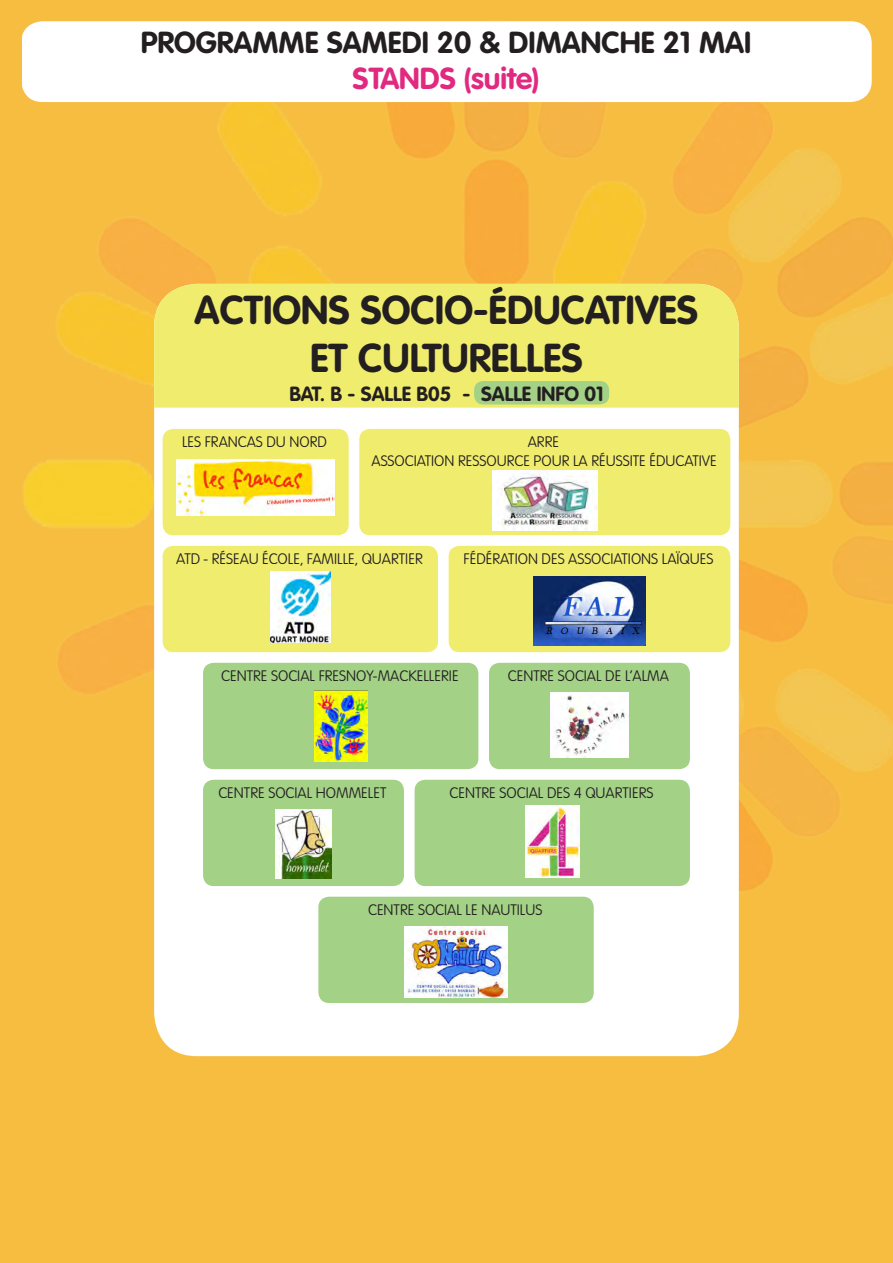
<style>
.page{position:relative;width:893px;height:1263px;background:#fff}
.page>*{position:absolute;margin:0;border:0;box-sizing:border-box;transform-origin:0 0}
.Stands_-_Thème_génér{font:700 39.75px "VAG Rounded Std";color:#231f20}
.t1{font:700 30px "VAG Rounded Std";color:#231f20}
.t2{font:700 30px "VAG Rounded Std";color:#e12980}
.STAND_-_NOMS{font:700 20.25px "VAG Rounded Std";color:#231f20}
.STAND_-_NOMS-2{font:100 15px "VAG Rounded Std";color:#231f20}
</style>
<div class="page">
<div style="left:22px;top:0;width:871px;height:1263px;background:#f6bd41"></div>
<img style="left:21px;top:0;width:872px;height:1022px">
<div style="left:21px;top:21px;width:851px;height:81px;background:#fff;border-radius:21px"></div>
<div style="left:154px;top:284px;width:585px;height:772px;background:#fff;border-radius:43px"></div>
<div style="left:154px;top:284px;width:585px;height:124px;background:#f0ed6e"></div>
<div style="left:489px;top:663px;width:201px;height:106px;background:#a3d186;border-radius:11px"></div>
<img style="left:550px;top:693px;width:78px;height:64px">
<div style="left:203px;top:780px;width:201px;height:106px;background:#a3d186;border-radius:11px"></div>
<img style="left:275px;top:809px;width:57px;height:69px">
<div style="left:318px;top:897px;width:276px;height:106px;background:#a3d186;border-radius:11px"></div>
<img style="left:404px;top:926px;width:104px;height:72px">
<div style="left:415px;top:780px;width:275px;height:106px;background:#a3d186;border-radius:11px"></div>
<img style="left:525px;top:805px;width:54px;height:72px">
<div style="left:203px;top:663px;width:275px;height:106px;background:#a3d186;border-radius:11px"></div>
<img style="left:314px;top:690px;width:53px;height:71px">
<div style="left:163px;top:429px;width:186px;height:106px;background:#f0ed6e;border-radius:11px"></div>
<img style="left:176px;top:459px;width:159px;height:57px">
<div style="left:359px;top:429px;width:371px;height:106px;background:#f0ed6e;border-radius:11px"></div>
<img style="left:492px;top:470px;width:105px;height:60px">
<div style="left:163px;top:546px;width:275px;height:106px;background:#f0ed6e;border-radius:11px"></div>
<img style="left:270px;top:572px;width:60px;height:71px">
<div style="left:449px;top:546px;width:281px;height:106px;background:#f0ed6e;border-radius:11px"></div>
<img style="left:533px;top:576px;width:113px;height:70px">
<div style="left:456px;top:381px;width:43px;height:23px;background:#f0ed6e;border-radius:9px"></div>
<div style="left:474px;top:381px;width:135px;height:23px;background:#a3d186;border-radius:9px"></div>
<div style="left:0;top:0;width:21px;height:1263px;background:#f6bd41"></div>
<p class="t1" style="left:141px;top:25px;width:612px">PROGRAMME SAMEDI 20 &amp; DIMANCHE 21 MAI</p>
<p class="t2" style="left:353px;top:61px;width:188px">STANDS (suite)</p>
<p class="Stands_-_Thème_génér" style="left:195px;top:287px;width:505px">ACTIONS SOCIO-ÉDUCATIVES</p>
<p class="Stands_-_Thème_génér" style="left:310px;top:334px;width:274px">ET CULTURELLES</p>
<p class="STAND_-_NOMS" style="left:289px;top:382px;width:316px">BAT. B - SALLE B05 - SALLE INFO 01</p>
<p class="STAND_-_NOMS-2" style="left:182px;top:433px;width:146px">LES FRANCAS DU NORD</p>
<p class="STAND_-_NOMS-2" style="left:528px;top:433px;width:33px">ARRE</p>
<p class="STAND_-_NOMS-2" style="left:371px;top:452px;width:347px">ASSOCIATION RESSOURCE POUR LA RÉUSSITE ÉDUCATIVE</p>
<p class="STAND_-_NOMS-2" style="left:176px;top:550px;width:248px">ATD - RÉSEAU ÉCOLE, FAMILLE, QUARTIER</p>
<p class="STAND_-_NOMS-2" style="left:464px;top:550px;width:251px">FÉDÉRATION DES ASSOCIATIONS LAÏQUES</p>
<p class="STAND_-_NOMS-2" style="left:221px;top:667px;width:239px">CENTRE SOCIAL FRESNOY-MACKELLERIE</p>
<p class="STAND_-_NOMS-2" style="left:508px;top:667px;width:163px">CENTRE SOCIAL DE L’ALMA</p>
<p class="STAND_-_NOMS-2" style="left:218px;top:784px;width:169px">CENTRE SOCIAL HOMMELET</p>
<p class="STAND_-_NOMS-2" style="left:450px;top:784px;width:205px">CENTRE SOCIAL DES 4 QUARTIERS</p>
<p class="STAND_-_NOMS-2" style="left:368px;top:901px;width:176px">CENTRE SOCIAL LE NAUTILUS</p>
</div>
